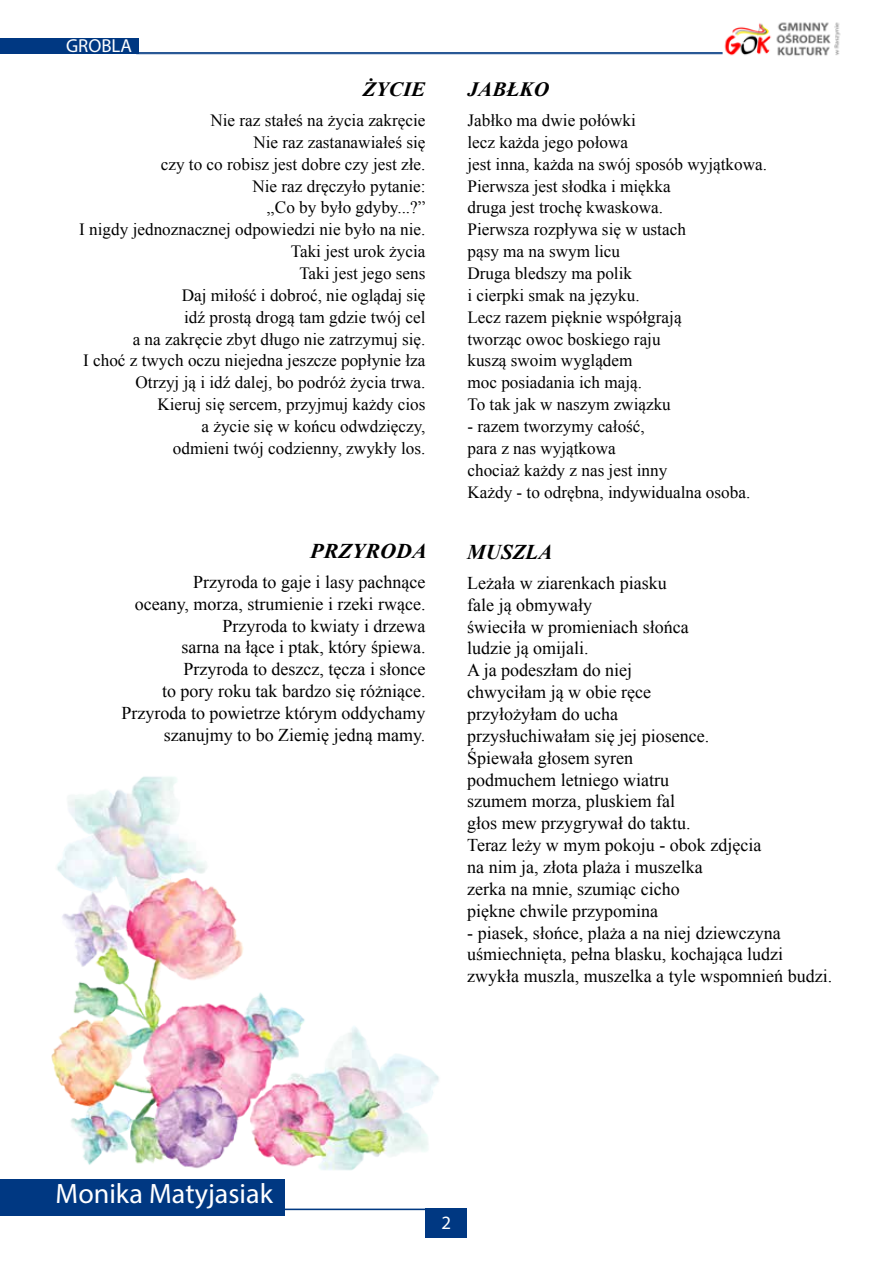
<style>
.page{position:relative;width:893px;height:1263px;background:#fff}
.page>*{position:absolute;margin:0;border:0;box-sizing:border-box;transform-origin:0 0}
.t1{font:28.05px "Myriad Pro";color:#fff}
.t2{font:italic 700 21px "Times New Roman";color:#000;scale:1.05 1}
.t3{font:italic 700 21px "Times New Roman";color:#000}
.t4{font:italic 700 20.25px "Times New Roman";color:#000;scale:1.05 1}
.t5{font:18.9px "Myriad Pro";color:#fff}
.t6{font:18px/21.9px "Times New Roman";color:#000}
.t7{font:17.1px/21.9px "Times New Roman";color:#000}
</style>
<div class="page">
<div style="left:0;top:38px;width:138px;height:16px;background:#003882"></div>
<div style="left:0;top:1179px;width:285px;height:36px;background:#003882"></div>
<div style="left:425px;top:1208px;width:42px;height:30px;background:#003882"></div>
<hr style="left:153px;top:1208px;width:294px;height:2px;background:#003882">
<img style="left:719px;top:22px;width:122px;height:34px">
<hr style="left:136px;top:52px;width:587px;height:1px;background:#003882">
<hr style="left:136px;top:53px;width:587px;height:1px;background:#003882">
<img style="left:51px;top:776px;width:388px;height:395px">
<p class="t5" style="left:66px;top:34px;width:67px">GROBLA</p>
<p class="t4" style="left:363px;top:75px;width:61px">ŻYCIE</p>
<p class="t7" style="left:79px;top:109px;width:348px;text-align:right">Nie raz stałeś na życia zakręcie<br>Nie raz zastanawiałeś się<br>czy to co robisz jest dobre czy jest złe.<br>Nie raz dręczyło pytanie:<br>,,Co by było gdyby...?”<br>I nigdy jednoznacznej odpowiedzi nie było na nie.<br>Taki jest urok życia<br>Taki jest jego sens<br>Daj miłość i dobroć, nie oglądaj się<br>idź prostą drogą tam gdzie twój cel<br>a na zakręcie zbyt długo nie zatrzymuj się.<br>I choć z twych oczu niejedna jeszcze popłynie łza Otrzyj ją i idź dalej, bo podróż życia trwa.<br>Kieruj się sercem, przyjmuj każdy cios<br>a życie się w końcu odwdzięczy,<br>odmieni twój codzienny, zwykły los.</p>
<p class="t2" style="left:310px;top:536px;width:112px">PRZYRODA</p>
<p class="t6" style="left:122px;top:571px;width:305px;text-align:right">Przyroda to gaje i lasy pachnące<br>oceany, morza, strumienie i rzeki rwące.<br>Przyroda to kwiaty i drzewa<br>sarna na łące i ptak, który śpiewa.<br>Przyroda to deszcz, tęcza i słonce<br>to pory roku tak bardzo się różniące.<br>Przyroda to powietrze którym oddychamy szanujmy to bo Ziemię jedną mamy.</p>
<p class="t4" style="left:467px;top:75px;width:79px">JABŁKO</p>
<p class="t7" style="left:467px;top:109px;width:301px">Jabłko ma dwie połówki<br>lecz każda jego połowa<br>jest inna, każda na swój sposób wyjątkowa.<br>Pierwsza jest słodka i miękka<br>druga jest trochę kwaskowa.<br>Pierwsza rozpływa się w ustach<br>pąsy ma na swym licu<br>Druga bledszy ma polik<br>i cierpki smak na języku.<br>Lecz razem pięknie współgrają<br>tworząc owoc boskiego raju<br>kuszą swoim wyglądem<br>moc posiadania ich mają.<br>To tak jak w naszym związku</p>
<p class="t7" style="left:467px;top:415px;width:284px">- razem tworzymy całość,<br>para z nas wyjątkowa<br>chociaż każdy z nas jest inny<br>Każdy - to odrębna, indywidualna osoba.</p>
<p class="t3" style="left:467px;top:537px;width:87px">MUSZLA</p>
<p class="t6" style="left:467px;top:572px;width:296px">Leżała w ziarenkach piasku<br>fale ją obmywały<br>świeciła w promieniach słońca<br>ludzie ją omijali.<br>A ja podeszłam do niej<br>chwyciłam ją w obie ręce<br>przyłożyłam do ucha<br>przysłuchiwałam się jej piosence.<br>Śpiewała głosem syren<br>podmuchem letniego wiatru<br>szumem morza, pluskiem fal<br>głos mew przygrywał do taktu.<br>Teraz leży w mym pokoju - obok zdjęcia na nim ja, złota plaża i muszelka<br>zerka na mnie, szumiąc cicho<br>piękne chwile przypomina</p>
<p class="t6" style="left:467px;top:921px;width:366px">- piasek, słońce, plaża a na niej dziewczyna uśmiechnięta, pełna blasku, kochająca ludzi zwykła muszla, muszelka a tyle wspomnień budzi.</p>
<h1 class="t1" style="left:56px;top:1176px;width:219px">Monika Matyjasiak</h1>
<p class="t5" style="left:442px;top:1211px;width:11px">2</p>
</div>
